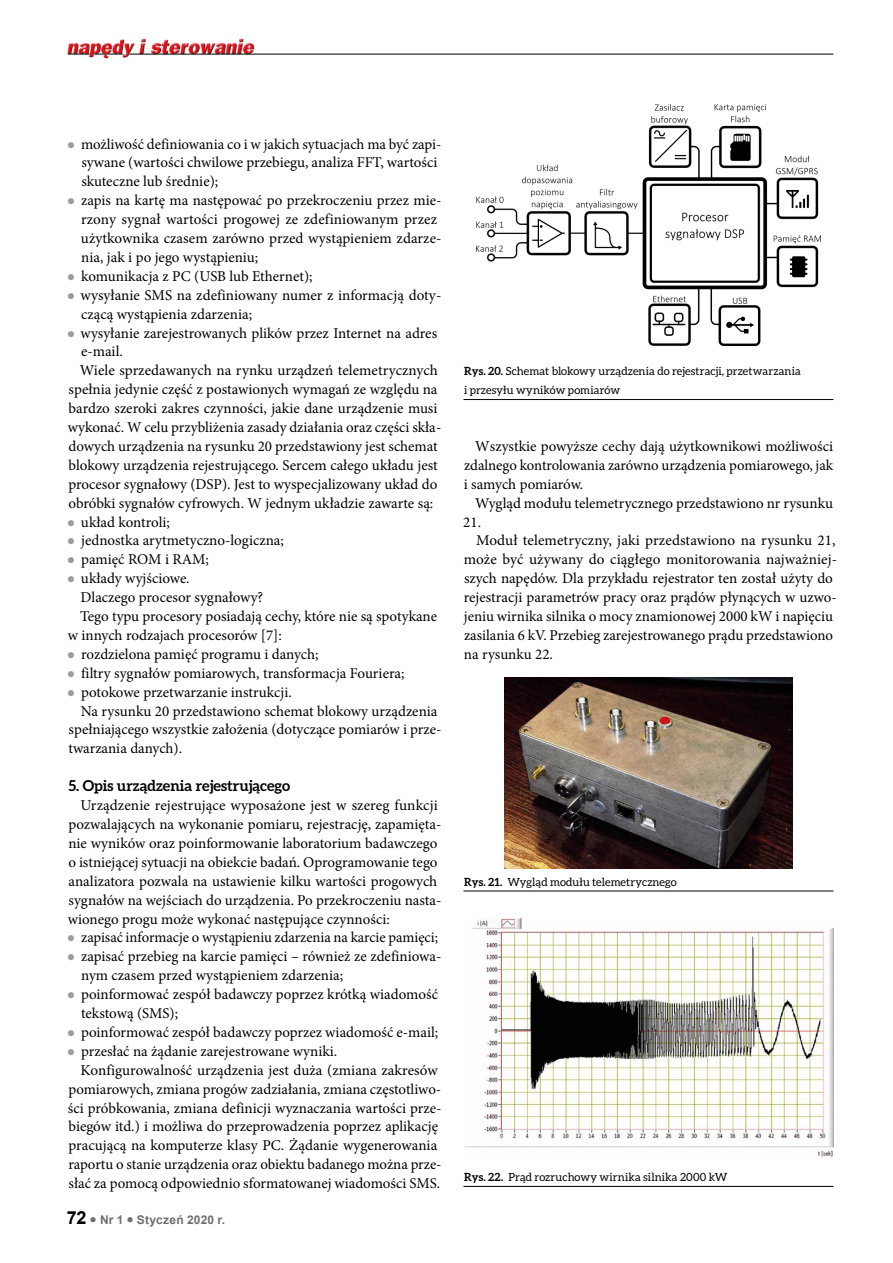
<style>
.page{position:relative;width:893px;height:1263px;background:#fff}
.page>*{position:absolute;margin:0;border:0;box-sizing:border-box;transform-origin:0 0}
.t1{font:15px/18.9px "Minion Pro";color:#000}
.t2{font:700 15px "Aleo";color:#000}
.t3{font:700 12px "Arial";letter-spacing:.02em;color:#706f6f}
.t4{font:11.25px/18.9px "Aleo";letter-spacing:.005em;color:#000}
.s1{font-size:18px;color:#000}
.s2{font-weight:700}
</style>
<div class="page">
<img style="left:67px;top:38px;width:190px;height:21px">
<hr style="left:129px;top:54px;width:704px;height:1px;background:#000">
<svg style="left:68px;top:54px;width:55px;height:1px"></svg>
<hr style="left:463px;top:891px;width:370px;height:1px;background:#000">
<hr style="left:463px;top:1186px;width:370px;height:1px;background:#000">
<hr style="left:463px;top:399px;width:370px;height:1px;background:#000">
<img style="left:477px;top:104px;width:343px;height:241px">
<img style="left:504px;top:678px;width:288px;height:191px">
<img style="left:464px;top:918px;width:369px;height:238px">
<p class="t1" style="left:81px;top:134px;width:362px">możliwość definiowania co i w jakich sytuacjach ma być zapi-</p>
<p class="t1" style="left:81px;top:153px;width:358px">sywane (wartości chwilowe przebiegu, analiza FFT, wartości</p>
<p class="t1" style="left:81px;top:172px;width:138px">skuteczne lub średnie);</p>
<p class="t1" style="left:81px;top:191px;width:362px">zapis na kartę ma następować po przekroczeniu przez mie-</p>
<p class="t1" style="left:81px;top:210px;width:357px">rzony sygnał wartości progowej ze zdefiniowanym przez</p>
<p class="t1" style="left:81px;top:229px;width:362px">użytkownika czasem zarówno przed wystąpieniem zdarze-</p>
<p class="t1" style="left:81px;top:248px;width:179px">nia, jak i po jego wystąpieniu;</p>
<p class="t1" style="left:81px;top:267px;width:233px">komunikacja z PC (USB lub Ethernet);</p>
<p class="t1" style="left:81px;top:286px;width:362px">wysyłanie SMS na zdefiniowany numer z informacją doty-</p>
<p class="t1" style="left:81px;top:304px;width:172px">czącą wystąpienia zdarzenia;</p>
<p class="t1" style="left:81px;top:323px;width:358px">wysyłanie zarejestrowanych plików przez Internet na adres</p>
<p class="t1" style="left:81px;top:342px;width:43px">e-mail.</p>
<p class="t1" style="left:80px;top:361px;width:359px">Wiele sprzedawanych na rynku urządzeń telemetrycznych</p>
<p class="t1" style="left:69px;top:380px;width:370px">spełnia jedynie część z postawionych wymagań ze względu na</p>
<p class="t1" style="left:69px;top:399px;width:370px">bardzo szeroki zakres czynności, jakie dane urządzenie musi</p>
<p class="t1" style="left:68px;top:418px;width:375px">wykonać. W celu przybliżenia zasady działania oraz części skła-</p>
<p class="t1" style="left:68px;top:437px;width:371px">dowych urządzenia na rysunku 20 przedstawiony jest schemat</p>
<p class="t1" style="left:69px;top:456px;width:371px">blokowy urządzenia rejestrującego. Sercem całego układu jest</p>
<p class="t1" style="left:68px;top:475px;width:370px">procesor sygnałowy (DSP). Jest to wyspecjalizowany układ do</p>
<p class="t1" style="left:68px;top:493px;width:366px">obróbki sygnałów cyfrowych. W jednym układzie zawarte są:</p>
<p class="t1" style="left:81px;top:512px;width:90px">układ kontroli;</p>
<p class="t1" style="left:81px;top:531px;width:204px">jednostka arytmetyczno-logiczna;</p>
<p class="t1" style="left:81px;top:550px;width:129px">pamięć ROM i RAM;</p>
<p class="t1" style="left:81px;top:569px;width:110px">układy wyjściowe.</p>
<p class="t1" style="left:81px;top:588px;width:184px">Dlaczego procesor sygnałowy?</p>
<p class="t1" style="left:80px;top:607px;width:359px">Tego typu procesory posiadają cechy, które nie są spotykane</p>
<p class="t1" style="left:68px;top:626px;width:216px">w innych rodzajach procesorów [7]:</p>
<p class="t1" style="left:81px;top:645px;width:239px">rozdzielona pamięć programu i danych;</p>
<p class="t1" style="left:81px;top:664px;width:325px">filtry sygnałów pomiarowych, transformacja Fouriera;</p>
<p class="t1" style="left:81px;top:682px;width:212px">potokowe przetwarzanie instrukcji.</p>
<p class="t1" style="left:81px;top:701px;width:358px">Na rysunku 20 przedstawiono schemat blokowy urządzenia</p>
<p class="t1" style="left:69px;top:720px;width:374px">spełniającego wszystkie założenia (dotyczące pomiarów i prze-</p>
<p class="t1" style="left:68px;top:739px;width:115px">twarzania danych).</p>
<p class="t2" style="left:68px;top:777px;width:223px">5. Opis urządzenia rejestrującego</p>
<p class="t1" style="left:68px;top:796px;width:375px;text-indent:13px">Urządzenie rejestrujące wyposażone jest w szereg funkcji pozwalających na wykonanie pomiaru, rejestrację, zapamięta&shy;nie wyników oraz poinformowanie laboratorium badawczego o istniejącej sytuacji na obiekcie badań. Oprogramowanie tego analizatora pozwala na ustawienie kilku wartości progowych sygnałów na wejściach do urządzenia. Po przekroczeniu nasta&shy;wionego progu może wykonać następujące czynności:</p>
<p class="t1" style="left:81px;top:928px;width:358px">zapisać informacje o wystąpieniu zdarzenia na karcie pamięci;</p>
<p class="t1" style="left:81px;top:947px;width:362px">zapisać przebieg na karcie pamięci – również ze zdefiniowa-</p>
<p class="t1" style="left:81px;top:966px;width:264px">nym czasem przed wystąpieniem zdarzenia;</p>
<p class="t1" style="left:81px;top:985px;width:358px">poinformować zespół badawczy poprzez krótką wiadomość</p>
<p class="t1" style="left:81px;top:1004px;width:99px">tekstową (SMS);</p>
<p class="t1" style="left:81px;top:1023px;width:359px">poinformować zespół badawczy poprzez wiadomość e-mail;</p>
<p class="t1" style="left:81px;top:1042px;width:258px">przesłać na żądanie zarejestrowane wyniki.</p>
<p class="t1" style="left:81px;top:1060px;width:359px">Konfigurowalność urządzenia jest duża (zmiana zakresów</p>
<p class="t1" style="left:68px;top:1079px;width:374px">pomiarowych, zmiana progów zadziałania, zmiana częstotliwo-</p>
<p class="t1" style="left:68px;top:1098px;width:375px">ści próbkowania, zmiana definicji wyznaczania wartości prze-</p>
<p class="t1" style="left:69px;top:1117px;width:371px">biegów itd.) i możliwa do przeprowadzenia poprzez aplikację</p>
<p class="t1" style="left:68px;top:1136px;width:370px">pracującą na komputerze klasy PC. Żądanie wygenerowania</p>
<p class="t1" style="left:68px;top:1155px;width:375px">raportu o stanie urządzenia oraz obiektu badanego można prze-</p>
<p class="t1" style="left:69px;top:1174px;width:373px">słać za pomocą odpowiednio sformatowanej wiadomości SMS.</p>
<p class="t3" style="left:67px;top:1212px;width:160px"><span class="s1">72</span> ● Nr 1 ● Styczeń 2020 r.</p>
<p class="t4" style="left:464px;top:362px;width:338px"><span class="s2">Rys. 20.</span> Schemat blokowy urządzenia do rejestracji, przetwarzania i przesyłu wyników pomiarów</p>
<p class="t1" style="left:464px;top:437px;width:371px;text-align:justify;text-indent:11px">Wszystkie powyższe cechy dają użytkownikowi możliwości zdalnego kontrolowania zarówno urządzenia pomiarowego, jak i samych pomiarów.</p>
<p class="t1" style="left:463px;top:493px;width:371px;text-indent:12px">Wygląd modułu telemetrycznego przedstawiono nr rysunku<br>21.</p>
<p class="t1" style="left:464px;top:531px;width:375px;text-indent:12px">Moduł telemetryczny, jaki przedstawiono na rysunku 21, może być używany do ciągłego monitorowania najważniej&shy;szych napędów. Dla przykładu rejestrator ten został użyty do rejestracji parametrów pracy oraz prądów płynących w uzwo&shy;jeniu wirnika silnika o mocy znamionowej 2000 kW i napięciu zasilania 6 kV. Przebieg zarejestrowanego prądu przedstawiono na rysunku 22.</p>
<p class="t4" style="left:464px;top:872px;width:214px"><span class="s2">Rys. 21.</span> Wygląd modułu telemetrycznego</p>
<p class="t4" style="left:464px;top:1167px;width:265px"><span class="s2">Rys. 22.</span> Prąd rozruchowy wirnika silnika 2000 kW</p>
</div>
